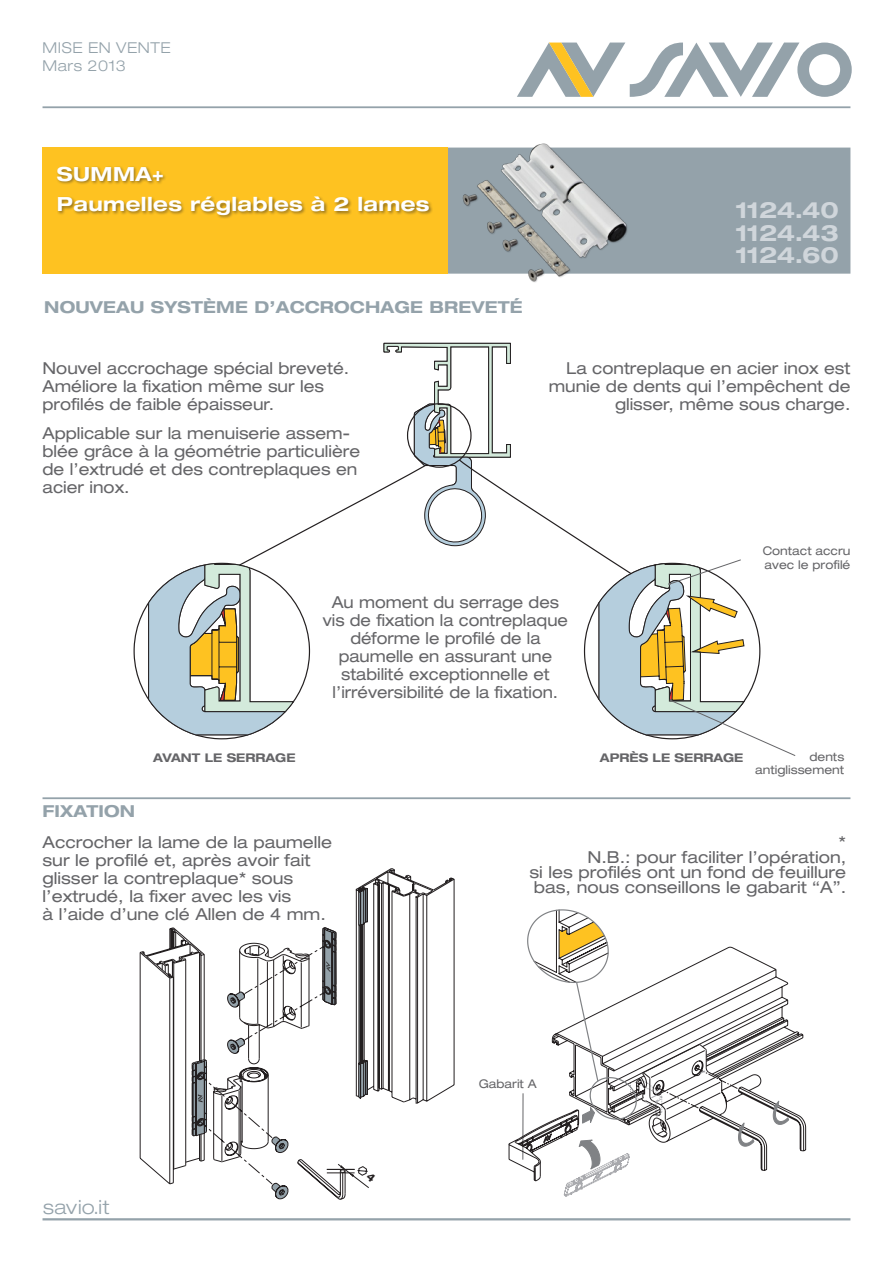
<style>
.page{position:relative;width:893px;height:1263px;background:#fff}
.page>*{position:absolute;margin:0;border:0;box-sizing:border-box;transform-origin:0 0}
.t1{font:700 expanded 22.5px "Helvetica Neue LT Std";letter-spacing:-.02em;color:#d0d6db}
.t2{font:700 expanded 19.5px "Helvetica Neue LT Std";letter-spacing:.02em;color:#fff}
.t3{font:300 expanded 19.5px "Helvetica Neue LT Std";letter-spacing:.02em;color:#94a2aa}
.t4{font:expanded 16.5px/18px "Helvetica Neue LT Std";color:#656568}
.t5{font:expanded 16.5px/18px "Helvetica Neue LT Std";color:#656568;text-align:center;scale:.95 1}
.t6{font:700 expanded 16.5px "Helvetica Neue LT Std";letter-spacing:.01em;color:#94a2aa}
.t7{font:300 expanded 15px "Helvetica Neue LT Std";letter-spacing:.04em;color:#94a2aa}
.t8{font:expanded 12px "Helvetica Neue LT Std";color:#656568}
.t9{font:700 expanded 12px "Helvetica Neue LT Std";color:#656568}
</style>
<div class="page">
<div style="left:446px;top:148px;width:404px;height:126px;background:#94a2aa;border:2px solid #94a2aa"></div>
<svg style="left:517px;top:43px;width:335px;height:54px"></svg>
<hr style="left:43px;top:106px;width:807px;height:2px;background:#94a2aa">
<hr style="left:43px;top:1218px;width:807px;height:2px;background:#94a2aa">
<div style="left:43px;top:148px;width:405px;height:126px;background:#fec221"></div>
<svg style="left:383px;top:343px;width:128px;height:115px"></svg>
<div style="left:407px;top:403px;width:65px;height:65px;border:1px solid #231f20;border-radius:50%"></div>
<svg style="left:133px;top:562px;width:178px;height:178px"></svg>
<svg style="left:238px;top:458px;width:372px;height:117px"></svg>
<svg style="left:583px;top:559px;width:213px;height:197px"></svg>
<hr style="left:43px;top:797px;width:807px;height:2px;background:#94a2aa">
<img style="left:459px;top:143px;width:172px;height:139px">
<svg style="left:159px;top:927px;width:33px;height:258px"></svg>
<svg style="left:508px;top:909px;width:298px;height:288px"></svg>
<div style="left:56px;top:165px;width:377px;height:54px;background:#231f20;opacity:.5"></div>
<svg style="left:192px;top:868px;width:263px;height:332px"></svg>
<p class="t7" style="left:43px;top:39px;width:130px">MISE EN VENTE</p>
<p class="t7" style="left:43px;top:57px;width:85px">Mars 2013</p>
<p class="t2" style="left:57px;top:162px;width:108px">SUMMA+</p>
<p class="t2" style="left:57px;top:192px;width:374px">Paumelles réglables à 2 lames</p>
<p class="t6" style="left:44px;top:297px;width:480px">NOUVEAU SYSTÈME D’ACCROCHAGE BREVETÉ</p>
<p class="t1" style="left:735px;top:196px;width:105px">1124.40</p>
<p class="t1" style="left:735px;top:219px;width:105px">1124.43</p>
<p class="t1" style="left:735px;top:241px;width:105px">1124.60</p>
<p class="t4" style="left:43px;top:359px;width:308px">Nouvel accrochage spécial breveté.<br>Améliore la fixation même sur les profilés de faible épaisseur.</p>
<p class="t4" style="left:549px;top:359px;width:303px;text-align:right">La contreplaque en acier inox est munie de dents qui l’empêchent de glisser, même sous charge.</p>
<p class="t4" style="left:43px;top:424px;width:319px">Applicable sur la menuiserie assem&shy;blée grâce à la géométrie particulière de l’extrudé et des contreplaques en acier inox.</p>
<p class="t5" style="left:323px;top:593px;width:259px">Au moment du serrage des vis de fixation la contreplaque déforme le profilé de la paumelle en assurant une stabilité exceptionnelle et l’irréversibilité de la fixation.</p>
<p class="t8" style="left:763px;top:544px;width:89px">Contact accru</p>
<p class="t8" style="left:765px;top:557px;width:87px">avec le profilé</p>
<p class="t6" style="left:43px;top:800px;width:94px">FIXATION</p>
<p class="t9" style="left:153px;top:750px;width:144px">AVANT LE SERRAGE</p>
<p class="t9" style="left:600px;top:750px;width:145px">APRÈS LE SERRAGE</p>
<p class="t8" style="left:809px;top:749px;width:36px">dents</p>
<p class="t8" style="left:755px;top:762px;width:91px">antiglissement</p>
<p class="t4" style="left:43px;top:833px;width:291px">Accrocher la lame de la paumelle</p>
<p class="t4" style="left:43px;top:851px;width:269px">sur le profilé et, après avoir fait</p>
<p class="t4" style="left:43px;top:869px;width:252px">glisser la contreplaque* sous</p>
<p class="t4" style="left:43px;top:887px;width:250px">l’extrudé, la fixer avec les vis</p>
<p class="t4" style="left:43px;top:905px;width:285px">à l’aide d’une clé Allen de 4 mm.</p>
<p class="t3" style="left:43px;top:1195px;width:68px">savio.it</p>
<p class="t4" style="left:839px;top:833px;width:9px">*</p>
<p class="t4" style="left:587px;top:848px;width:260px">N.B.: pour faciliter l’opération,</p>
<p class="t4" style="left:529px;top:863px;width:318px">si les profilés ont un fond de feuillure</p>
<p class="t4" style="left:534px;top:878px;width:314px">bas, nous conseillons le gabarit “A”.</p>
<p class="t8" style="left:479px;top:1076px;width:60px">Gabarit A</p>
</div>
